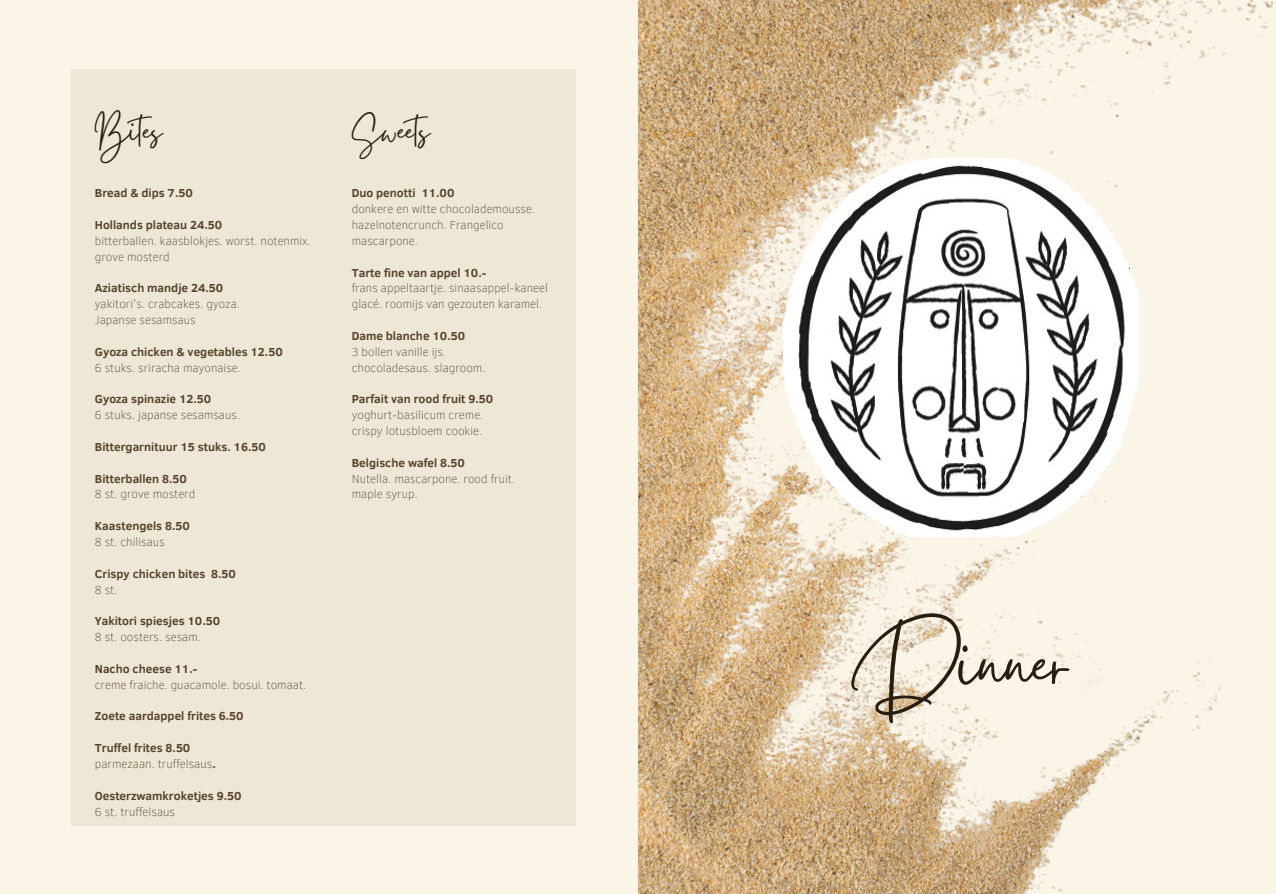
<style>
.page{position:relative;width:1276px;height:894px;background:#fff}
.page>*{position:absolute;margin:0;border:0;box-sizing:border-box;transform-origin:0 0}
.t1{font:89.7px "Gistesy";color:#271d11}
.t2{font:38.55px "Gistesy";color:#271d11}
.t3{font:100 11.85px/15.9px "Clear Sans";color:#574229}
.t4{font:700 11.85px "Clear Sans";color:#574229}
.s1{font-weight:700}
</style>
<div class="page">
<div style="left:0;top:0;width:1275px;height:893px;background:#faf5e6"></div>
<img style="left:638px;top:0;width:635px;height:893px">
<img style="left:783px;top:158px;width:355px;height:378px">
<div style="left:71px;top:69px;width:504px;height:755px;background:#ede7d8"></div>
<p class="t2" style="left:95px;top:104px;width:70px">Bites</p>
<p class="t4" style="left:95px;top:184px;width:99px">Bread &amp; dips 7.50</p>
<p class="t4" style="left:95px;top:216px;width:129px">Hollands plateau 24.50</p>
<p class="t3" style="left:95px;top:232px;width:217px">bitterballen. kaasblokjes. worst. notenmix. grove mosterd</p>
<p class="t4" style="left:95px;top:279px;width:130px">Aziatisch mandje 24.50</p>
<p class="t3" style="left:95px;top:295px;width:147px">yakitori's. crabcakes. gyoza.</p>
<p class="t3" style="left:95px;top:311px;width:102px">Japanse sesamsaus</p>
<p class="t4" style="left:95px;top:343px;width:189px">Gyoza chicken &amp; vegetables 12.50</p>
<p class="t3" style="left:95px;top:359px;width:147px">6 stuks. sriracha mayonaise.</p>
<p class="t4" style="left:95px;top:390px;width:118px">Gyoza spinazie 12.50</p>
<p class="t3" style="left:95px;top:406px;width:147px">6 stuks. japanse sesamsaus.</p>
<p class="t4" style="left:95px;top:438px;width:172px">Bittergarnituur 15 stuks. 16.50</p>
<p class="t4" style="left:95px;top:469px;width:94px">Bitterballen 8.50</p>
<p class="t3" style="left:95px;top:485px;width:102px">8 st. grove mosterd</p>
<p class="t4" style="left:95px;top:517px;width:96px">Kaastengels 8.50</p>
<p class="t3" style="left:95px;top:533px;width:71px">8 st. chilisaus</p>
<p class="t4" style="left:95px;top:565px;width:142px">Crispy chicken bites 8.50</p>
<p class="t3" style="left:95px;top:580px;width:24px">8 st.</p>
<p class="t4" style="left:95px;top:612px;width:127px">Yakitori spiesjes 10.50</p>
<p class="t3" style="left:95px;top:628px;width:108px">8 st. oosters. sesam.</p>
<p class="t4" style="left:95px;top:660px;width:104px">Nacho cheese 11.-</p>
<p class="t3" style="left:95px;top:675px;width:213px">creme fraiche. guacamole. bosui. tomaat.</p>
<p class="t4" style="left:95px;top:707px;width:150px">Zoete aardappel frites 6.50</p>
<p class="t4" style="left:95px;top:739px;width:97px">Truffel frites 8.50</p>
<p class="t3" style="left:95px;top:755px;width:123px">parmezaan. truffelsaus<span class="s1">.</span></p>
<p class="t4" style="left:95px;top:786px;width:148px">Oesterzwamkroketjes 9.50</p>
<p class="t3" style="left:95px;top:802px;width:82px">6 st. truffelsaus</p>
<p class="t2" style="left:352px;top:104px;width:89px">Sweets</p>
<p class="t4" style="left:352px;top:184px;width:104px">Duo penotti 11.00</p>
<p class="t3" style="left:352px;top:200px;width:185px">donkere en witte chocolademousse. hazelnotencrunch. Frangelico mascarpone.</p>
<p class="t4" style="left:352px;top:264px;width:136px">Tarte fine van appel 10.-</p>
<p class="t3" style="left:352px;top:279px;width:198px">frans appeltaartje. sinaasappel-kaneel glacé. roomijs van gezouten karamel.</p>
<p class="t4" style="left:352px;top:327px;width:115px">Dame blanche 10.50</p>
<p class="t3" style="left:352px;top:343px;width:96px">3 bollen vanille ijs.</p>
<p class="t3" style="left:352px;top:359px;width:135px">chocoladesaus. slagroom.</p>
<p class="t4" style="left:352px;top:390px;width:143px">Parfait van rood fruit 9.50</p>
<p class="t3" style="left:352px;top:406px;width:133px">yoghurt-basilicum creme.</p>
<p class="t3" style="left:352px;top:422px;width:132px">crispy lotusbloem cookie.</p>
<p class="t4" style="left:352px;top:454px;width:115px">Belgische wafel 8.50</p>
<p class="t3" style="left:352px;top:470px;width:165px">Nutella. mascarpone. rood fruit.</p>
<p class="t3" style="left:352px;top:485px;width:67px">maple syrup.</p>
<p class="t1" style="left:853px;top:600px;width:215px">Dinner</p>
</div>
